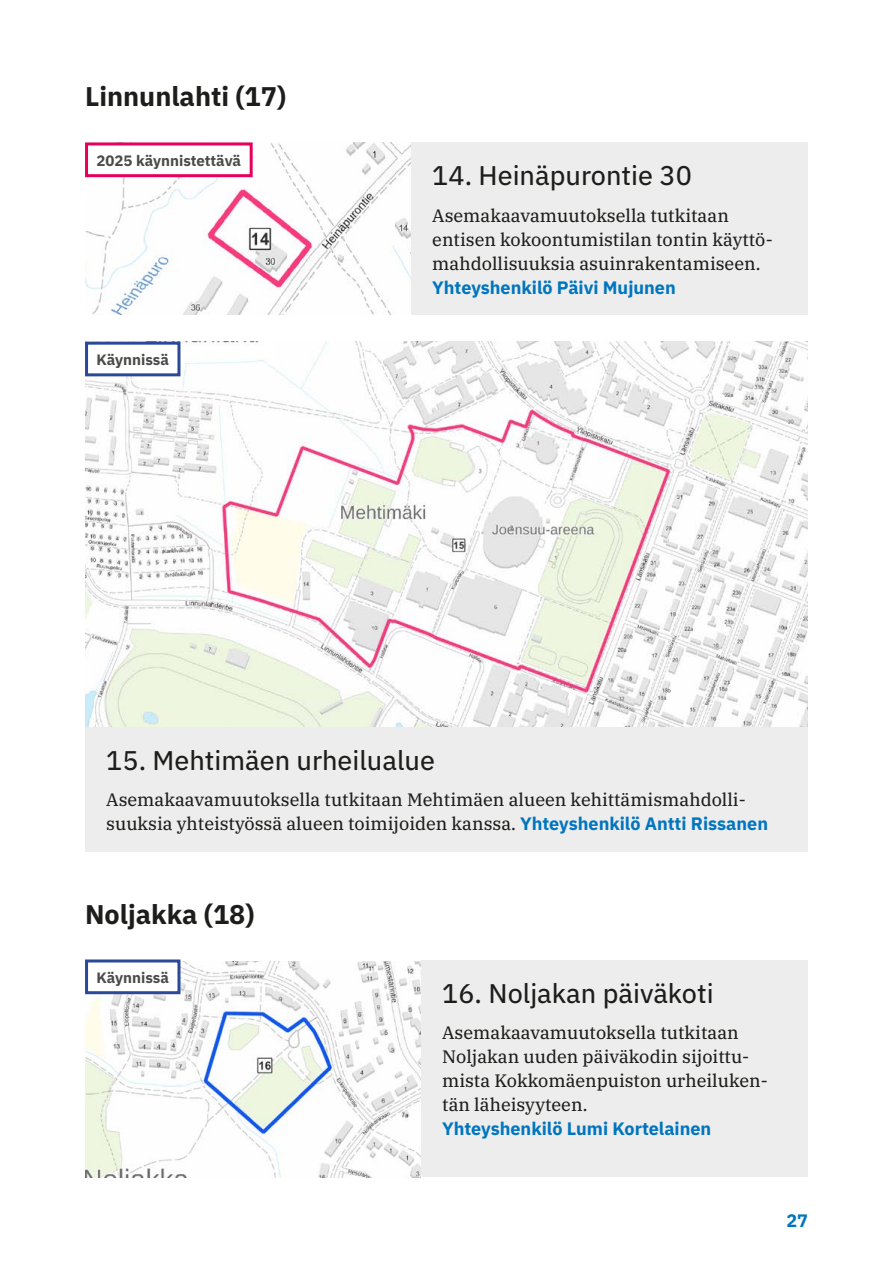
<style>
.page{position:relative;width:893px;height:1263px;background:#fff}
.page>*{position:absolute;margin:0;border:0;box-sizing:border-box;transform-origin:0 0}
.Otsikko_3{font:27px "IBM Plex Sans Text";color:#1d1d1b}
.Otsikko_3_isompi{font:700 27px "IBM Plex Sans";color:#1d1d1b}
.Leipis{font:18px/24px "IBM Plex Serif Text";color:#1d1d1b}
.t1{font:700 18px "IBM Plex Sans";color:#0075bf}
.Nostolaatikot{font:700 15px "IBM Plex Sans";color:#4a4a49}
.s1{font-family:"IBM Plex Sans";font-weight:700;color:#0075bf}
</style>
<div class="page">
<img style="left:85px;top:142px;width:326px;height:173px">
<img style="left:85px;top:961px;width:336px;height:217px">
<img style="left:85px;top:342px;width:723px;height:385px">
<div style="left:421px;top:960px;width:387px;height:217px;background:#ededed"></div>
<div style="left:87px;top:961px;width:92px;height:32px;background:#fff"></div>
<div style="left:85px;top:959px;width:95px;height:35px;border:3px solid #2a4999"></div>
<div style="left:411px;top:142px;width:397px;height:173px;background:#ededed"></div>
<div style="left:85px;top:727px;width:723px;height:124px;background:#ededed"></div>
<div style="left:87px;top:343px;width:92px;height:32px;background:#fff"></div>
<div style="left:85px;top:342px;width:95px;height:34px;border:3px solid #2a4999"></div>
<div style="left:87px;top:144px;width:164px;height:32px;background:#fff"></div>
<div style="left:85px;top:142px;width:168px;height:35px;border:3px solid #e6005b"></div>
<h4 class="Otsikko_3_isompi" style="left:85px;top:75px;width:203px">Linnunlahti (17)</h4>
<p class="Nostolaatikot" style="left:97px;top:148px;width:146px">2025 käynnistettävä</p>
<p class="Nostolaatikot" style="left:97px;top:348px;width:74px">Käynnissä</p>
<h4 class="Otsikko_3" style="left:432px;top:154px;width:261px">14. Heinäpurontie 30</h4>
<p class="Leipis" style="left:432px;top:202px;width:342px">Asemakaavamuutoksella tutkitaan entisen kokoontumistilan tontin käyttö&shy;mahdollisuuksia asuinrakentamiseen.<br><span class="s1">Yhteyshenkilö Päivi Mujunen</span></p>
<h4 class="Otsikko_3" style="left:106px;top:739px;width:330px">15. Mehtimäen urheilualue</h4>
<p class="Leipis" style="left:106px;top:786px;width:663px">Asemakaavamuutoksella tutkitaan Mehtimäen alueen kehittämismahdolli&shy;suuksia yhteistyössä alueen toimijoiden kanssa. <span class="s1">Yhteyshenkilö Antti Rissanen</span></p>
<h4 class="Otsikko_3_isompi" style="left:85px;top:893px;width:171px">Noljakka (18)</h4>
<p class="Nostolaatikot" style="left:97px;top:965px;width:74px">Käynnissä</p>
<h4 class="Otsikko_3" style="left:442px;top:972px;width:273px">16. Noljakan päiväkoti</h4>
<p class="Leipis" style="left:442px;top:1019px;width:327px">Asemakaavamuutoksella tutkitaan<br>Noljakan uuden päiväkodin sijoittu&shy;mista Kokkomäenpuiston urheiluken&shy;tän läheisyyteen.<br><span class="s1">Yhteyshenkilö Lumi Kortelainen</span></p>
<p class="t1" style="left:786px;top:1207px;width:23px">27</p>
</div>
